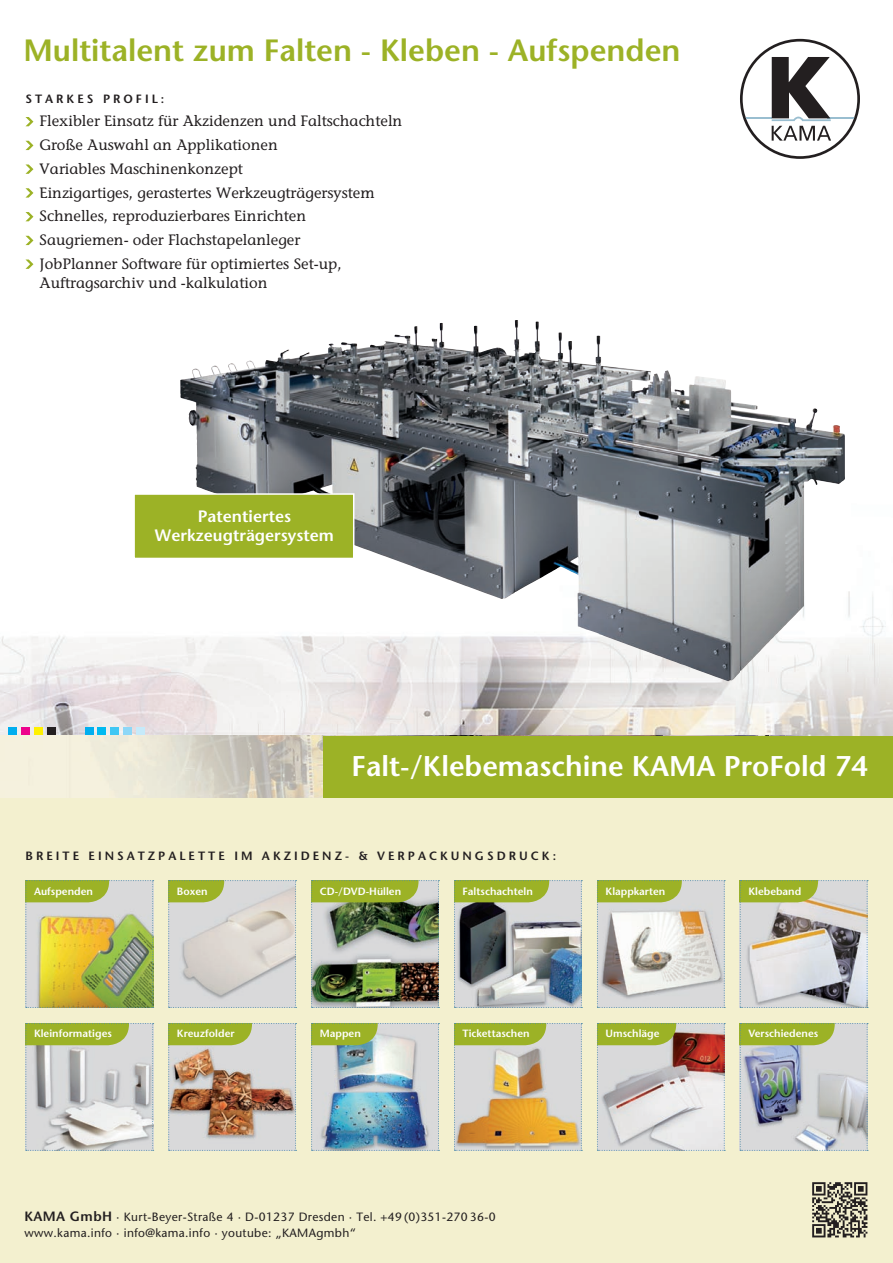
<style>
.page{position:relative;width:893px;height:1263px;background:#fff}
.page>*{position:absolute;margin:0;border:0;box-sizing:border-box;transform-origin:0 0}
.t1{font:600 30.75px "Stone Sans";color:#9cb226}
.t2{font:600 28.5px "Stone Sans";color:#fff}
.t3{font:600 16.5px/18.8px "Stone Sans";color:#fff;text-align:center}
.t4{font:15px/23.7px "Stone Informal";color:#231f20}
.t5{font:12px/16.5px "Stone Sans";letter-spacing:.03em;color:#231f20}
.t6{font:600 12px "Stone Sans";letter-spacing:.25em;color:#231f20}
.t7{font:600 10.5px "Stone Sans";color:#fff}
.s1{font-weight:600;font-size:13.5px}
</style>
<div class="page">
<div style="left:0;top:782px;width:893px;height:481px;background:#f3f0cf"></div>
<img style="left:0;top:38px;width:893px;height:698px">
<svg style="left:740px;top:39px;width:120px;height:120px"></svg>
<div style="left:743px;top:42px;width:114px;height:114px;background:#fff;border-radius:50%"></div>
<svg style="left:745px;top:57px;width:109px;height:84px"></svg>
<svg style="left:26px;top:117px;width:7px;height:9px"></svg>
<svg style="left:26px;top:141px;width:7px;height:9px"></svg>
<svg style="left:26px;top:164px;width:7px;height:10px"></svg>
<svg style="left:26px;top:188px;width:7px;height:10px"></svg>
<svg style="left:26px;top:212px;width:7px;height:9px"></svg>
<svg style="left:26px;top:236px;width:7px;height:9px"></svg>
<svg style="left:26px;top:260px;width:7px;height:9px"></svg>
<div style="left:9px;top:727px;width:8px;height:9px;background:#00aeef"></div>
<div style="left:21px;top:727px;width:9px;height:9px;background:#ed028c"></div>
<div style="left:34px;top:727px;width:9px;height:9px;background:#fff101"></div>
<div style="left:47px;top:727px;width:8px;height:9px;background:#231f20"></div>
<div style="left:85px;top:727px;width:8px;height:9px;background:#00aeef"></div>
<div style="left:98px;top:727px;width:8px;height:9px;background:#00baf1"></div>
<div style="left:110px;top:727px;width:9px;height:9px;background:#40c7f4"></div>
<div style="left:123px;top:727px;width:9px;height:9px;background:#8dd7f7"></div>
<div style="left:136px;top:727px;width:8px;height:9px;background:#c6eafa"></div>
<img style="left:0;top:736px;width:323px;height:61px">
<div style="left:323px;top:736px;width:570px;height:61px;background:#9cb226"></div>
<img style="left:440px;top:320px;width:76px;height:36px">
<div style="left:133px;top:493px;width:221px;height:66px;background:#9cb226;border:2px solid #fff"></div>
<img style="left:26px;top:880px;width:128px;height:128px">
<svg style="left:168px;top:880px;width:129px;height:128px;background:#d2d2c6"></svg>
<svg style="left:26px;top:1023px;width:128px;height:128px;background:#c6cab8"></svg>
<img style="left:168px;top:1023px;width:129px;height:128px">
<img style="left:311px;top:880px;width:128px;height:128px">
<img style="left:454px;top:880px;width:128px;height:128px">
<img style="left:311px;top:1023px;width:128px;height:128px">
<svg style="left:454px;top:1023px;width:128px;height:128px;background:#cdbc8c"></svg>
<svg style="left:597px;top:880px;width:128px;height:128px;background:#cdcdba"></svg>
<svg style="left:740px;top:880px;width:128px;height:128px;background:#bfc0b1"></svg>
<svg style="left:597px;top:1023px;width:128px;height:128px;background:#c8beb0"></svg>
<img style="left:740px;top:1023px;width:128px;height:128px">
<svg style="left:812px;top:1182px;width:55px;height:55px"></svg>
<h1 class="t1" style="left:23px;top:32px;width:659px">Multitalent zum Falten - Kleben - Aufspenden</h1>
<p class="t6" style="left:26px;top:91px;width:140px">STARKES PROFIL:</p>
<p class="t4" style="left:40px;top:109px;width:364px">Flexibler Einsatz für Akzidenzen und Faltschachteln Große Auswahl an Applikationen<br>Variables Maschinenkonzept<br>Einzigartiges, gerastertes Werkzeugträgersystem Schnelles, reproduzierbares Einrichten<br>Saugriemen- oder Flachstapelanleger<br>JobPlanner Software für optimiertes Set-up,</p>
<p class="t4" style="left:40px;top:271px;width:229px">Auftragsarchiv und -kalkulation</p>
<p class="t3" style="left:155px;top:507px;width:181px">Patentiertes<br>Werkzeugträgersystem</p>
<h2 class="t2" style="left:352px;top:749px;width:517px">Falt-/Klebemaschine KAMA ProFold 74</h2>
<p class="t6" style="left:26px;top:848px;width:218px">BREITE EINSATZPALETTE im</p>
<p class="t6" style="left:262px;top:848px;width:10px">akzi</p>
<p class="t6" style="left:301px;top:848px;width:23px">denz</p>
<p class="t6" style="left:345px;top:848px;width:54px">- &amp; Verpa</p>
<p class="t6" style="left:429px;top:848px;width:129px">ck un gs dr uck :</p>
<p class="t7" style="left:34px;top:884px;width:60px">Aufspenden</p>
<p class="t7" style="left:177px;top:884px;width:32px">Boxen</p>
<p class="t7" style="left:320px;top:884px;width:83px">CD-/DVD-Hüllen</p>
<p class="t7" style="left:463px;top:884px;width:72px">Faltschachteln</p>
<p class="t7" style="left:605px;top:884px;width:61px">Klappkarten</p>
<p class="t7" style="left:748px;top:884px;width:54px">Klebeband</p>
<p class="t7" style="left:34px;top:1027px;width:79px">Kleinformatiges</p>
<p class="t7" style="left:177px;top:1027px;width:59px">Kreuzfolder</p>
<p class="t7" style="left:320px;top:1027px;width:43px">Mappen</p>
<p class="t7" style="left:463px;top:1027px;width:69px">Tickettaschen</p>
<p class="t7" style="left:605px;top:1027px;width:55px">Umschläge</p>
<p class="t7" style="left:748px;top:1027px;width:71px">Verschiedenes</p>
<p class="t5" style="left:24px;top:1208px;width:473px"><span class="s1">KAMA GmbH</span> · Kurt-Beyer-Straße 4 · D-01237 Dresden · Tel. +49 (0)351-270 36-0 www.kama.info · info@kama.info · youtube: „KAMAgmbh“</p>
</div>
